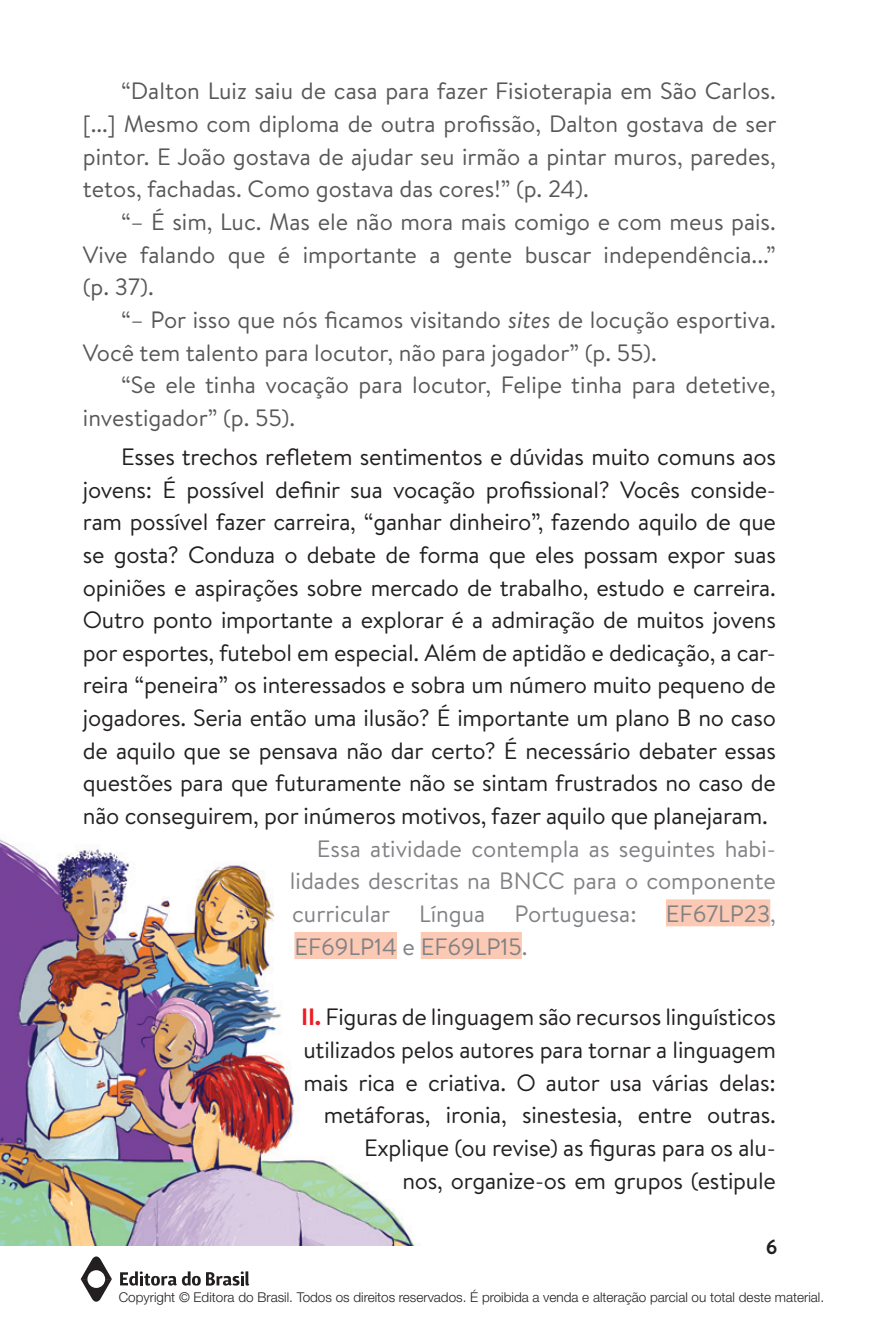
<style>
.page{position:relative;width:893px;height:1340px;background:#fff}
.page>*{position:absolute;margin:0;border:0;box-sizing:border-box;transform-origin:0 0}
.t1{font:23.62px/32.6px "Brandon Text";letter-spacing:-.01em;color:#231f20;text-align:justify}
.t2{font:23.62px/32.6px "Brandon Text";color:#57585a;text-align:justify}
.t3{font:23.62px/32.6px "Brandon Text";color:#808285;text-align:justify}
.t4{font:700 20.25px "Brandon Text";color:#231f20}
.t5{font:300 13.5px "Helvetica Neue";color:#231f20}
.s1{font-style:italic}
.s2{font-weight:700;color:#ee1d23}
</style>
<div class="page">
<img style="left:0;top:839px;width:421px;height:406px">
<svg style="left:120px;top:1271px;width:129px;height:14px"></svg>
<svg style="left:81px;top:1256px;width:31px;height:46px"></svg>
<div style="left:666px;top:899px;width:104px;height:27px;background:#fcc9b4"></div>
<div style="left:294px;top:932px;width:103px;height:27px;background:#fcc9b4"></div>
<div style="left:421px;top:932px;width:101px;height:27px;background:#fcc9b4"></div>
<p class="t2" style="left:83px;top:74px;width:695px;text-indent:38px">“Dalton Luiz saiu de casa para fazer Fisioterapia em São Carlos. [...] Mesmo com diploma de outra profissão, Dalton gostava de ser pintor. E João gostava de ajudar seu irmão a pintar muros, paredes, tetos, fachadas. Como gostava das cores!” (p. 24).</p>
<p class="t2" style="left:83px;top:205px;width:694px;text-indent:38px">“– É sim, Luc. Mas ele não mora mais comigo e com meus pais.<br>Vive falando que é importante a gente buscar independência...” (p. 37).</p>
<p class="t2" style="left:83px;top:303px;width:694px;text-indent:38px">“– Por isso que nós ficamos visitando <span class="s1">sites</span> de locução esportiva.<br>Você tem talento para locutor, não para jogador” (p. 55).</p>
<p class="t2" style="left:83px;top:368px;width:694px;text-indent:38px">“Se ele tinha vocação para locutor, Felipe tinha para detetive, investigador” (p. 55).</p>
<p class="t1" style="left:83px;top:439px;width:695px;text-indent:38px">Esses trechos refletem sentimentos e dúvidas muito comuns aos jovens: É possível definir sua vocação profissional? Vocês conside&shy;ram possível fazer carreira, “ganhar dinheiro”, fazendo aquilo de que se gosta? Conduza o debate de forma que eles possam expor suas opiniões e aspirações sobre mercado de trabalho, estudo e carreira.<br>Outro ponto importante a explorar é a admiração de muitos jovens por esportes, futebol em especial. Além de aptidão e dedicação, a car&shy;reira “peneira” os interessados e sobra um número muito pequeno de jogadores. Seria então uma ilusão? É importante um plano B no caso de aquilo que se pensava não dar certo? É necessário debater essas questões para que futuramente não se sintam frustrados no caso de não conseguirem, por inúmeros motivos, fazer aquilo que planejaram.</p>
<p class="t3" style="left:290px;top:831px;width:488px;text-indent:27px">Essa atividade contempla as seguintes habi&shy;lidades descritas na BNCC para o componente curricular Língua Portuguesa: EF67LP23, EF69LP14 e EF69LP15.</p>
<p class="t1" style="left:301px;top:1000px;width:476px;text-align:right"><span class="s2">II.</span> Figuras de linguagem são recursos linguísticos utilizados pelos autores para tornar a linguagem mais rica e criativa. O autor usa várias delas: metáforas, ironia, sinestesia, entre outras.<br>Explique (ou revise) as figuras para os alu-<br>nos, organize-os em grupos (estipule</p>
<p class="t4" style="left:766px;top:1233px;width:13px">6</p>
<p class="t5" style="left:119px;top:1288px;width:707px">Copyright © Editora do Brasil. Todos os direitos reservados. É proibida a venda e alteração parcial ou total deste material.</p>
</div>
